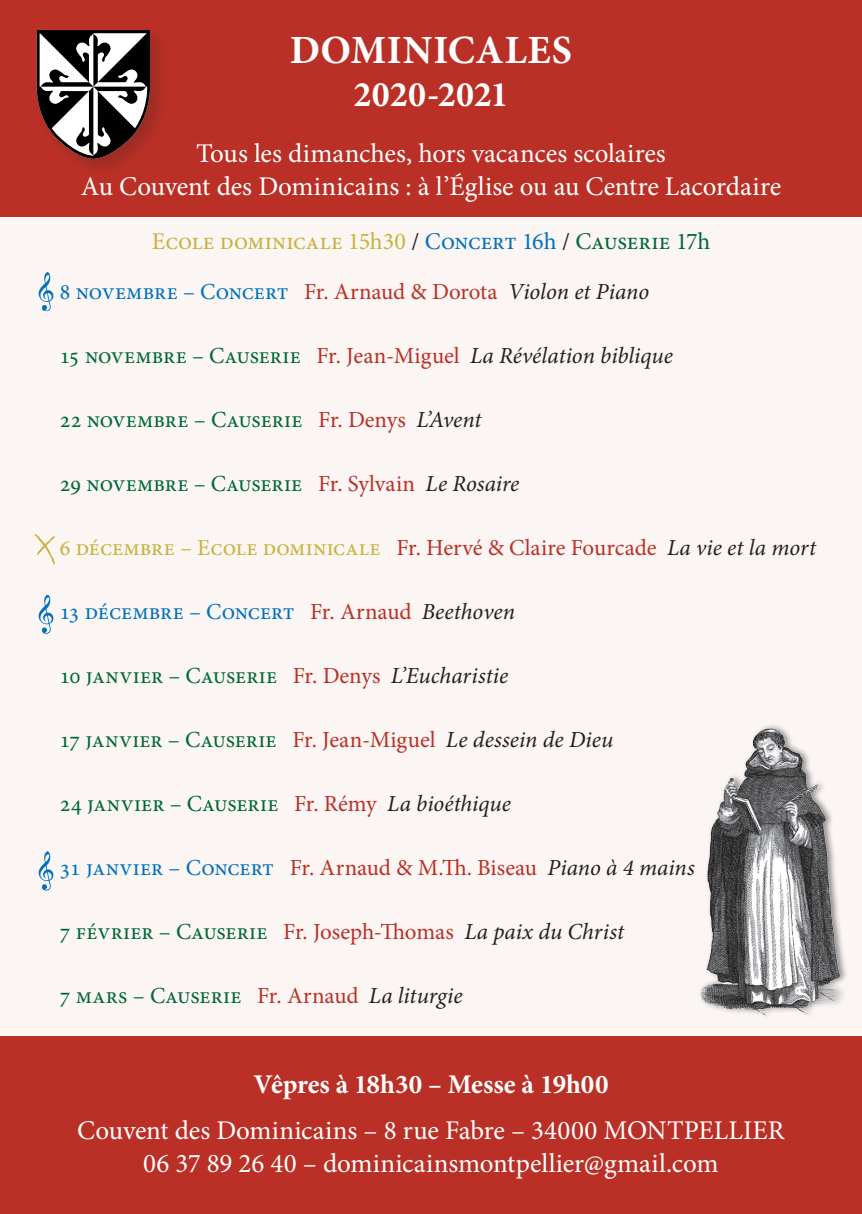
<style>
.page{position:relative;width:862px;height:1214px;background:#fff}
.page>*{position:absolute;margin:0;border:0;box-sizing:border-box;transform-origin:0 0}
.t1{font:700 40px "Minion Pro";letter-spacing:.02em;color:#fff}
.t2{font:700 36px "Minion Pro";letter-spacing:.005em;color:#fff}
.t3{font:27px "Minion Pro";color:#fff}
.t4{font:700 27px "Minion Pro";color:#fff}
.t5{font:24px "Minion Pro";color:#c9b23c}
.t6{font:23px "Minion Pro";color:#006837}
.t7{font:23px "Minion Pro";letter-spacing:-.005em;color:#0071bc}
.t8{font:23px "Minion Pro";color:#c9b23c}
.t9{font:italic 23px "Minion Pro";color:#231f20}
.t10{font:23px "Minion Pro";color:#ba3026}
.s1{color:#231f20}
.s2{color:#0071bc}
.s3{color:#006837}
.s4{color:#ba3026}
.s5{font-style:italic;color:#231f20}
.s6{font-style:normal;color:#006837}
.s7{font-style:normal;color:#ba3026}
</style>
<div class="page">
<div style="left:0;top:217px;width:862px;height:819px;background:#fbf5f4"></div>
<div style="left:0;top:0;width:862px;height:217px;background:#ba3026"></div>
<div style="left:0;top:1036px;width:862px;height:177px;background:#ba3026"></div>
<div style="left:34px;top:27px;width:135px;height:151px;background:#231f20;opacity:.2"></div>
<svg style="left:37px;top:30px;width:113px;height:129px;background:#7b6a69"></svg>
<img style="left:700px;top:725px;width:145px;height:291px">
<svg style="left:39px;top:272px;width:15px;height:39px"></svg>
<svg style="left:39px;top:595px;width:15px;height:38px"></svg>
<svg style="left:35px;top:534px;width:20px;height:31px"></svg>
<svg style="left:39px;top:851px;width:15px;height:39px"></svg>
<p class="t1" style="left:290px;top:22px;width:284px">DOMINICALES</p>
<p class="t2" style="left:353px;top:69px;width:156px">2020-2021</p>
<p class="t3" style="left:196px;top:136px;width:471px">Tous les dimanches, hors vacances scolaires</p>
<p class="t3" style="left:81px;top:168px;width:702px">Au Couvent des Dominicains : à l’Église ou au Centre Lacordaire</p>
<p class="t5" style="left:152px;top:225px;width:560px">Ecole dominicale 15h30 <span class="s1">/</span> <span class="s2">Concert 16h</span> <span class="s1">/</span> <span class="s3">Causerie 17h</span></p>
<p class="t7" style="left:60px;top:276px;width:591px">8 novembre – Concert <span class="s4">Fr. Arnaud &amp; Dorota</span> <span class="s5">Violon et Piano</span></p>
<p class="t9" style="left:60px;top:339px;width:615px"><span class="s6">15 novembre – Causerie</span> <span class="s7">Fr. Jean-Miguel</span> La Révélation biblique</p>
<p class="t6" style="left:60px;top:404px;width:423px">22 novembre – Causerie <span class="s4">Fr. Denys</span> <span class="s5">L’Avent</span></p>
<p class="t6" style="left:60px;top:468px;width:461px">29 novembre – Causerie <span class="s4">Fr. Sylvain</span> <span class="s5">Le Rosaire</span></p>
<p class="t8" style="left:60px;top:532px;width:758px">6 décembre – Ecole dominicale <span class="s4">Fr. Hervé &amp; Claire Fourcade</span> <span class="s5">La vie et la mort</span></p>
<p class="t7" style="left:60px;top:596px;width:457px">13 décembre – Concert <span class="s4">Fr. Arnaud</span> <span class="s5">Beethoven</span></p>
<p class="t6" style="left:60px;top:660px;width:450px">10 janvier – Causerie <span class="s4">Fr. Denys</span> <span class="s5">L’Eucharistie</span></p>
<p class="t6" style="left:60px;top:724px;width:555px">17 janvier – Causerie <span class="s4">Fr. Jean-Miguel</span> <span class="s5">Le dessein de Dieu</span></p>
<p class="t6" style="left:60px;top:788px;width:453px">24 janvier – Causerie <span class="s4">Fr. Rémy</span> <span class="s5">La bioéthique</span></p>
<p class="t10" style="left:60px;top:852px;width:637px"><span class="s2">31 janvier – Concert</span> Fr. Arnaud &amp; M.Th. Biseau <span class="s5">Piano à 4 mains</span></p>
<p class="t6" style="left:60px;top:916px;width:566px">7 février – Causerie <span class="s4">Fr. Joseph-Thomas</span> <span class="s5">La paix du Christ</span></p>
<p class="t6" style="left:60px;top:980px;width:404px">7 mars – Causerie <span class="s4">Fr. Arnaud</span> <span class="s5">La liturgie</span></p>
<p class="t4" style="left:253px;top:1065px;width:357px">Vêpres à 18h30 – Messe à 19h00</p>
<p class="t3" style="left:77px;top:1112px;width:709px">Couvent des Dominicains – 8 rue Fabre – 34000 MONTPELLIER</p>
<p class="t3" style="left:143px;top:1144px;width:577px">06 37 89 26 40 – dominicainsmontpellier@gmail.com</p>
</div>
